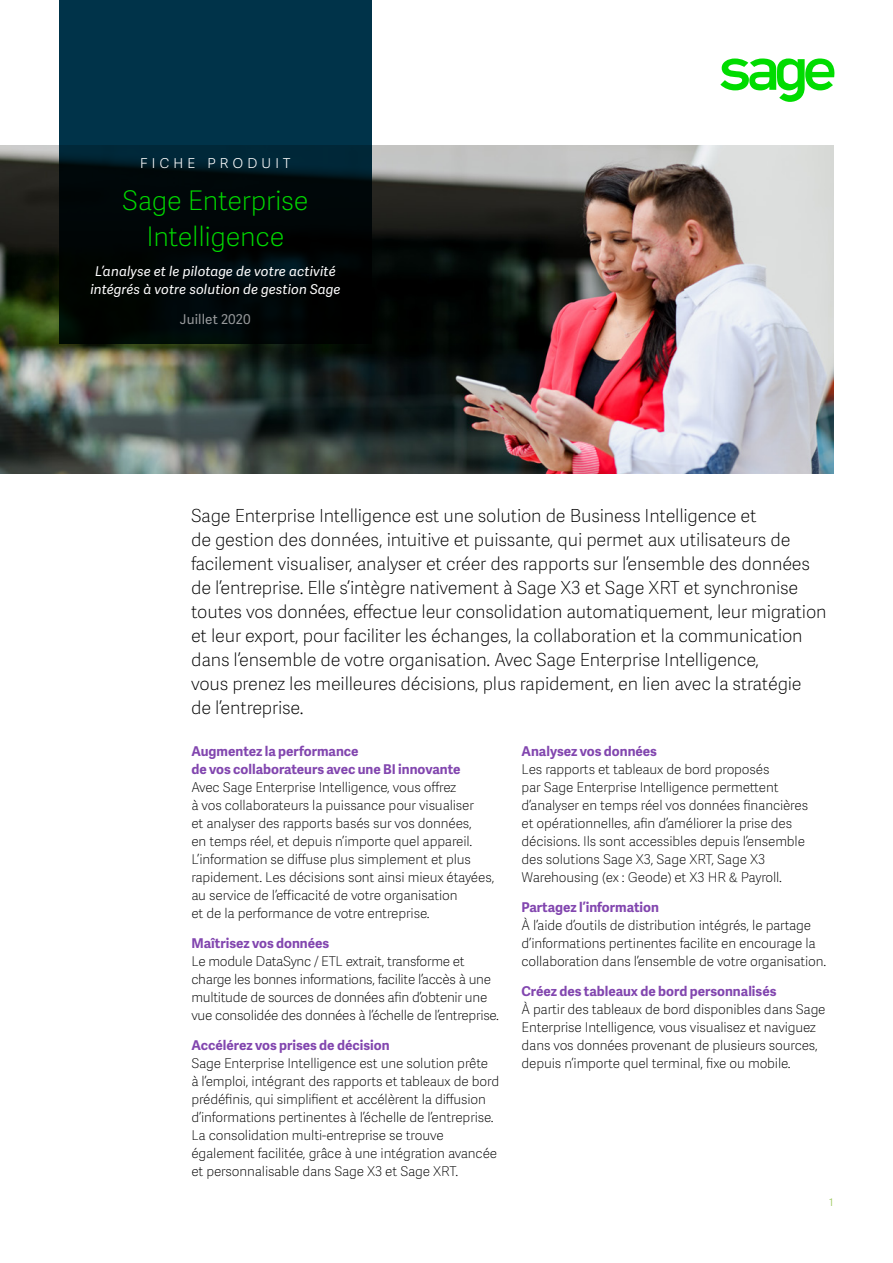
<style>
.page{position:relative;width:893px;height:1263px;background:#fff}
.page>*{position:absolute;margin:0;border:0;box-sizing:border-box;transform-origin:0 0}
.t1{font:27px/36px "Adelle Sans SAGE Th";letter-spacing:-.01em;color:#00dc00;text-align:center}
.t2{font:18px/24px "Adelle Sans SAGE Th";letter-spacing:-.01em;color:#000}
.t3{font:18px "Adelle Sans SAGE Th";letter-spacing:.2em;color:#fff}
.t4{font:13.5px/18px "Adelle Sans SAGE Th";letter-spacing:-.01em;color:#000}
.t5{font:700 13.5px/18px "Adelle Sans SAGE";color:#8246af}
.t6{font:italic 13.5px/18px "Adelle Sans SAGE";letter-spacing:.01em;color:#fff;text-align:center}
.t7{font:13.5px "Adelle Sans SAGE";letter-spacing:.01em;color:#97999b}
.t8{font:10.5px "Adelle Sans SAGE Lt";color:#91c24a}
</style>
<div class="page">
<img style="left:0;top:145px;width:833px;height:329px">
<svg style="left:59px;top:0;width:312px;height:344px;background:#001b25"></svg>
<svg style="left:720px;top:58px;width:115px;height:44px"></svg>
<h2 class="t3" style="left:140px;top:149px;width:152px">fiche produit</h2>
<h1 class="t1" style="left:122px;top:182px;width:187px">Sage Enterprise<br>Intelligence</h1>
<p class="t6" style="left:90px;top:262px;width:251px">L’analyse et le pilotage de votre activité intégrés à votre solution de gestion Sage</p>
<p class="t7" style="left:180px;top:310px;width:72px">Juillet 2020</p>
<p class="t2" style="left:191px;top:503px;width:637px">Sage Enterprise Intelligence est une solution de Business Intelligence et<br>de gestion des données, intuitive et puissante, qui permet aux utilisateurs de facilement visualiser, analyser et créer des rapports sur l’ensemble des données de l’entreprise. Elle s’intègre nativement à Sage X3 et Sage XRT et synchronise toutes vos données, effectue leur consolidation automatiquement, leur migration et leur export, pour faciliter les échanges, la collaboration et la communication dans l’ensemble de votre organisation. Avec Sage Enterprise Intelligence,<br>vous prenez les meilleures décisions, plus rapidement, en lien avec la stratégie<br>de l’entreprise.</p>
<p class="t5" style="left:521px;top:742px;width:137px">Analysez vos données</p>
<p class="t4" style="left:521px;top:760px;width:288px">Les rapports et tableaux de bord proposés<br>par Sage Enterprise Intelligence permettent d’analyser en temps réel vos données financières et opérationnelles, afin d’améliorer la prise des décisions. Ils sont accessibles depuis l’ensemble des solutions Sage X3, Sage XRT, Sage X3<br>Warehousing (ex : Geode) et X3 HR &amp; Payroll.</p>
<p class="t5" style="left:521px;top:898px;width:139px">Partagez l’information</p>
<p class="t4" style="left:521px;top:916px;width:306px">À l’aide d’outils de distribution intégrés, le partage d’informations pertinentes facilite en encourage la collaboration dans l’ensemble de votre organisation.</p>
<p class="t5" style="left:521px;top:982px;width:256px">Créez des tableaux de bord personnalisés</p>
<p class="t4" style="left:521px;top:1000px;width:305px">À partir des tableaux de bord disponibles dans Sage Enterprise Intelligence, vous visualisez et naviguez dans vos données provenant de plusieurs sources, depuis n’importe quel terminal, fixe ou mobile.</p>
<p class="t5" style="left:191px;top:742px;width:271px">Augmentez la performance<br>de vos collaborateurs avec une BI innovante</p>
<p class="t4" style="left:191px;top:778px;width:304px">Avec Sage Enterprise Intelligence, vous offrez<br>à vos collaborateurs la puissance pour visualiser<br>et analyser des rapports basés sur vos données,<br>en temps réel, et depuis n’importe quel appareil.<br>L’information se diffuse plus simplement et plus rapidement. Les décisions sont ainsi mieux étayées, au service de l’efficacité de votre organisation<br>et de la performance de votre entreprise.</p>
<p class="t5" style="left:191px;top:934px;width:139px">Maîtrisez vos données</p>
<p class="t4" style="left:191px;top:952px;width:309px">Le module DataSync / ETL extrait, transforme et charge les bonnes informations, facilite l’accès à une multitude de sources de données afin d’obtenir une vue consolidée des données à l’échelle de l’entreprise.</p>
<p class="t5" style="left:191px;top:1036px;width:200px">Accélérez vos prises de décision</p>
<p class="t4" style="left:191px;top:1054px;width:309px">Sage Enterprise Intelligence est une solution prête<br>à l’emploi, intégrant des rapports et tableaux de bord prédéfinis, qui simplifient et accélèrent la diffusion d’informations pertinentes à l’échelle de l’entreprise.<br>La consolidation multi-entreprise se trouve également facilitée, grâce à une intégration avancée et personnalisable dans Sage X3 et Sage XRT.</p>
<p class="t8" style="left:829px;top:1195px;width:6px">1</p>
</div>
